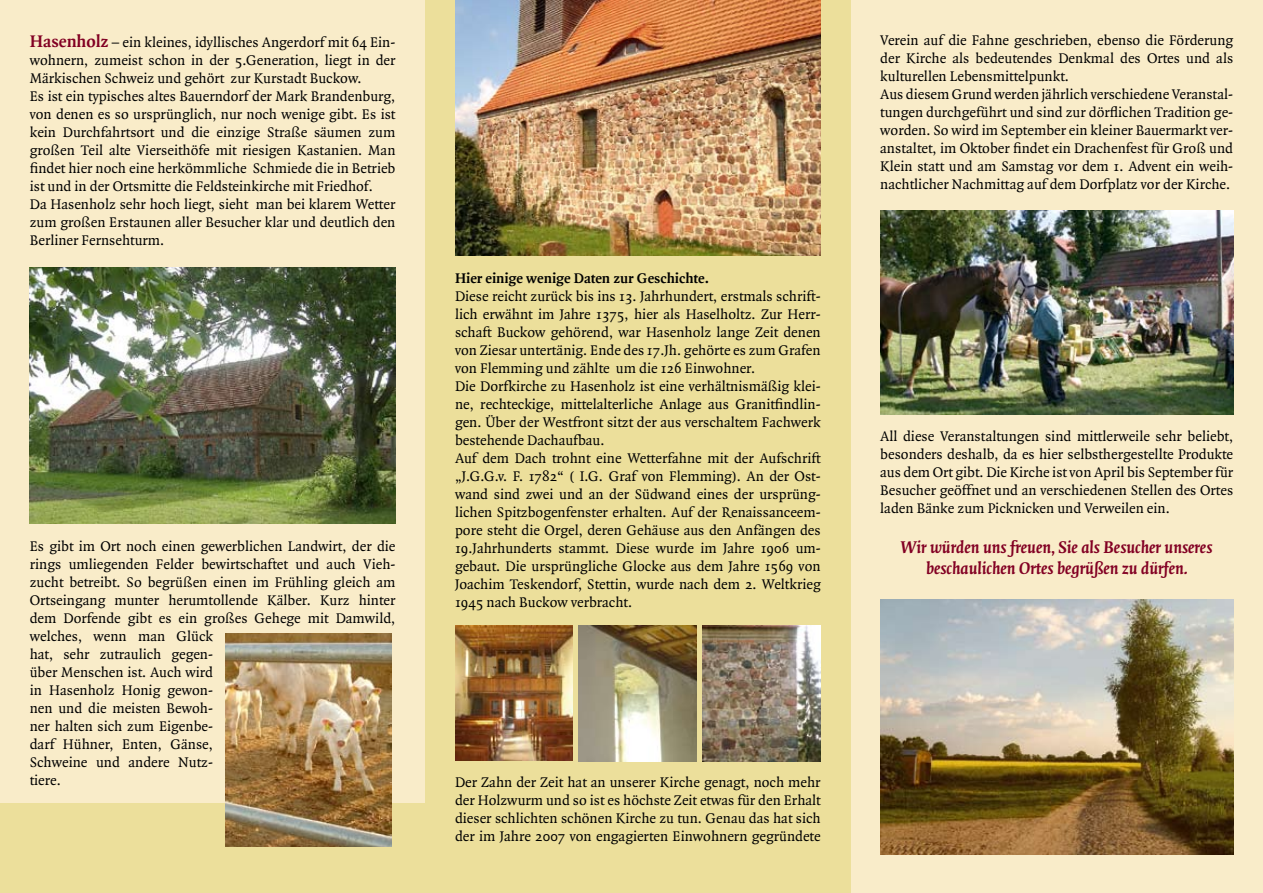
<style>
.page{position:relative;width:1263px;height:893px;background:#f9ecc9}
.page>*{position:absolute;margin:0;border:0;box-sizing:border-box;transform-origin:0 0}
.t1{font:italic 700 18px/21.6px "Quadraat";color:#820023;text-align:center}
.t2{font:15px/18px "Quadraat";color:#000}
.t3{font:700 15px "Quadraat";color:#000}
.s1{font-weight:700;font-size:18px;color:#820023}
</style>
<div class="page">
<div style="left:425px;top:0;width:425px;height:893px;background:#ecdf9b"></div>
<div style="left:0;top:804px;width:425px;height:89px;background:#ecdf9b"></div>
<img style="left:30px;top:268px;width:365px;height:255px">
<img style="left:226px;top:634px;width:166px;height:212px">
<img style="left:455px;top:0;width:366px;height:255px">
<img style="left:455px;top:625px;width:118px;height:136px">
<img style="left:578px;top:625px;width:118px;height:136px">
<img style="left:703px;top:625px;width:117px;height:136px">
<img style="left:880px;top:210px;width:353px;height:205px">
<img style="left:880px;top:600px;width:353px;height:255px">
<p class="t2" style="left:30px;top:34px;width:367px"><span class="s1">Hasenholz</span> – ein kleines, idyllisches Angerdorf mit 64 Ein&shy;wohnern, zumeist schon in der 5.Generation, liegt in der Märkischen Schweiz und gehört zur Kurstadt Buckow.<br>Es ist ein typisches altes Bauerndorf der Mark Brandenburg, von denen es so ursprünglich, nur noch wenige gibt. Es ist kein Durchfahrtsort und die einzige Straße säumen zum großen Teil alte Vierseithöfe mit riesigen Kastanien. Man findet hier noch eine herkömmliche Schmiede die in Betrieb ist und in der Ortsmitte die Feldsteinkirche mit Friedhof.<br>Da Hasenholz sehr hoch liegt, sieht man bei klarem Wetter zum großen Erstaunen aller Besucher klar und deutlich den Berliner Fernsehturm.</p>
<p class="t2" style="left:30px;top:538px;width:367px">Es gibt im Ort noch einen gewerblichen Landwirt, der die rings umliegenden Felder bewirtschaftet und auch Vieh&shy;zucht betreibt. So begrüßen einen im Frühling gleich am Ortseingang munter herumtollende Kälber. Kurz hinter dem Dorfende gibt es ein großes Gehege mit Damwild, welches, wenn man Glück<br>hat, sehr zutraulich gegen-<br>über Menschen ist. Auch wird<br>in Hasenholz Honig gewon-<br>nen und die meisten Bewoh-<br>ner halten sich zum Eigenbe-<br>darf Hühner, Enten, Gänse,<br>Schweine und andere Nutz-<br>tiere.</p>
<p class="t3" style="left:455px;top:271px;width:255px">Hier einige wenige Daten zur Geschichte.</p>
<p class="t2" style="left:455px;top:288px;width:367px">Diese reicht zurück bis ins 13. Jahrhundert, erstmals schrift&shy;lich erwähnt im Jahre 1375, hier als Haselholtz. Zur Herr&shy;schaft Buckow gehörend, war Hasenholz lange Zeit denen von Ziesar untertänig. Ende des 17.Jh. gehörte es zum Grafen von Flemming und zählte um die 126 Einwohner.<br>Die Dorfkirche zu Hasenholz ist eine verhältnismäßig klei&shy;ne, rechteckige, mittelalterliche Anlage aus Granitfindlin&shy;gen. Über der Westfront sitzt der aus verschaltem Fachwerk bestehende Dachaufbau.<br>Auf dem Dach trohnt eine Wetterfahne mit der Aufschrift „J.G.G.v. F. 1782“ ( I.G. Graf von Flemming). An der Ost&shy;wand sind zwei und an der Südwand eines der ursprüng&shy;lichen Spitzbogenfenster erhalten. Auf der Renaissanceem&shy;pore steht die Orgel, deren Gehäuse aus den Anfängen des 19.Jahrhunderts stammt. Diese wurde im Jahre 1906 um&shy;gebaut. Die ursprüngliche Glocke aus dem Jahre 1569 von Joachim Teskendorf, Stettin, wurde nach dem 2. Weltkrieg 1945 nach Buckow verbracht.</p>
<p class="t2" style="left:455px;top:774px;width:367px;text-align:justify">Der Zahn der Zeit hat an unserer Kirche genagt, noch mehr der Holzwurm und so ist es höchste Zeit etwas für den Erhalt dieser schlichten schönen Kirche zu tun. Genau das hat sich der im Jahre 2007 von engagierten Einwohnern gegründete</p>
<p class="t2" style="left:880px;top:32px;width:354px">Verein auf die Fahne geschrieben, ebenso die Förderung der Kirche als bedeutendes Denkmal des Ortes und als kulturellen Lebensmittelpunkt.<br>Aus diesem Grund werden jährlich verschiedene Veranstal&shy;tungen durchgeführt und sind zur dörflichen Tradition ge&shy;worden. So wird im September ein kleiner Bauermarkt ver&shy;anstaltet, im Oktober findet ein Drachenfest für Groß und Klein statt und am Samstag vor dem 1. Advent ein weih&shy;nachtlicher Nachmittag auf dem Dorfplatz vor der Kirche.</p>
<p class="t2" style="left:880px;top:428px;width:354px;text-align:justify">All diese Veranstaltungen sind mittlerweile sehr beliebt, besonders deshalb, da es hier selbsthergestellte Produkte aus dem Ort gibt. Die Kirche ist von April bis September für Besucher geöffnet und an verschiedenen Stellen des Ortes laden Bänke zum Picknicken und Verweilen ein.</p>
<p class="t1" style="left:901px;top:537px;width:313px">Wir würden uns freuen, Sie als Besucher unseres beschaulichen Ortes begrüßen zu dürfen.</p>
</div>
